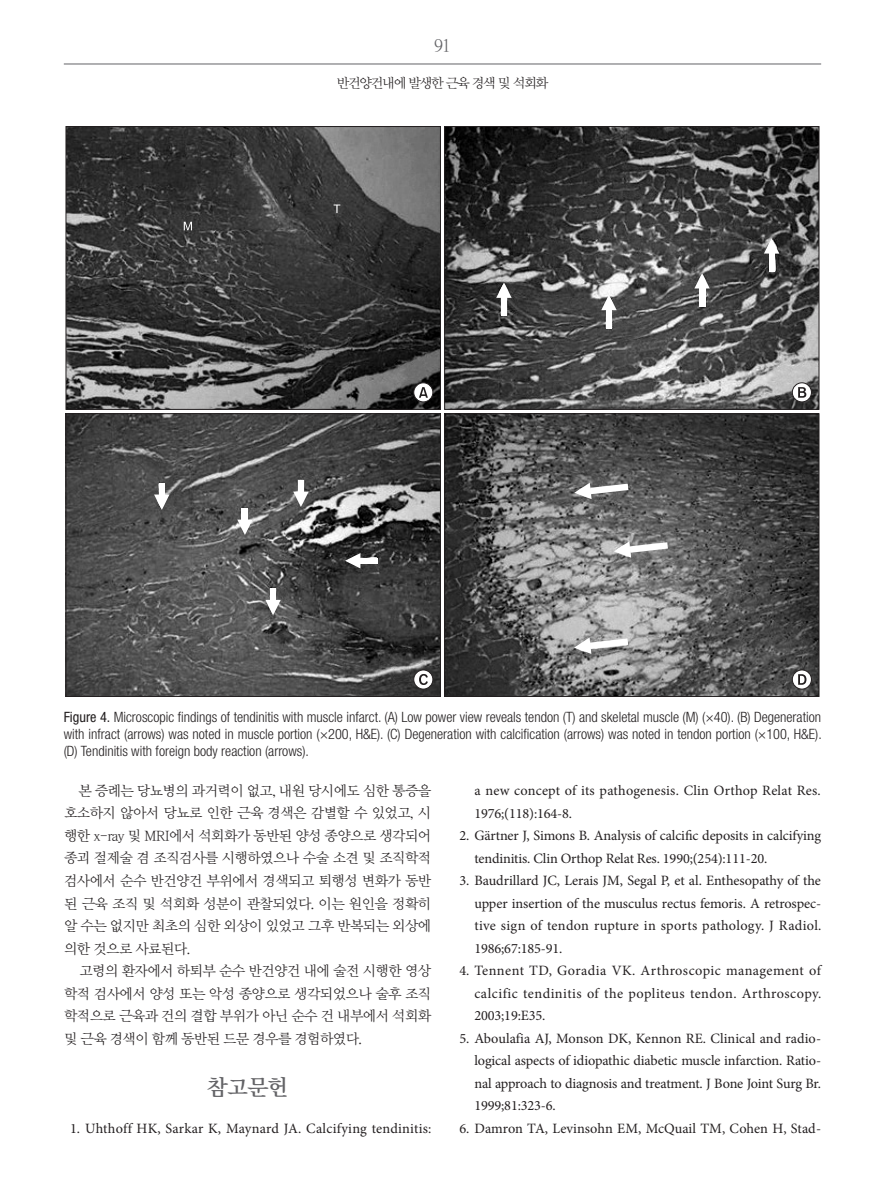
<style>
.page{position:relative;width:885px;height:1191px;background:#fff}
.page>*{position:absolute;margin:0;border:0;box-sizing:border-box;transform-origin:0 0}
.서론{font:22.5px "Ymjo 440";color:#636366}
.t1{font:18px "Ymjo 420";color:#636366}
.참고문헌{font:14.25px/22.5px "Minion Pro";color:#231f20;text-align:justify}
.그림제목{font:300 condensed 14.25px/17.1px "Helvetica Neue";color:#231f20;text-align:justify}
.바탕글{font:14.25px/22.5px "Ymjo 420";letter-spacing:-.1em;color:#231f20;text-align:justify}
.쪽제목{font:13.5px "YDIY Mj O320";letter-spacing:-.1em;color:#231f20}
.s1{font-weight:400}
</style>
<div class="page">
<hr style="left:64px;top:64px;width:757px;height:1px;background:#636366">
<svg style="left:66px;top:126px;width:753px;height:571px;background:#515151"></svg>
<svg style="left:413px;top:383px;width:20px;height:19px"></svg>
<div style="left:413px;top:382px;width:20px;height:20px;border:1px solid #231f20;border-radius:50%"></div>
<svg style="left:419px;top:387px;width:9px;height:11px"></svg>
<svg style="left:792px;top:383px;width:19px;height:19px"></svg>
<div style="left:792px;top:382px;width:19px;height:20px;border:1px solid #231f20;border-radius:50%"></div>
<svg style="left:798px;top:387px;width:8px;height:11px"></svg>
<svg style="left:413px;top:670px;width:20px;height:19px"></svg>
<div style="left:413px;top:669px;width:20px;height:20px;border:1px solid #231f20;border-radius:50%"></div>
<svg style="left:419px;top:674px;width:9px;height:11px"></svg>
<svg style="left:792px;top:670px;width:19px;height:19px"></svg>
<div style="left:792px;top:669px;width:19px;height:20px;border:1px solid #231f20;border-radius:50%"></div>
<svg style="left:798px;top:674px;width:8px;height:11px"></svg>
<p class="t1" style="left:434px;top:37px;width:19px">91</p>
<p class="쪽제목" style="left:337px;top:76px;width:213px">반건양건내에 발생한 근육 경색 및 석회화</p>
<p class="그림제목" style="left:64px;top:708px;width:759px"><span class="s1">Figure 4.</span> Microscopic findings of tendinitis with muscle infarct. (A) Low power view reveals tendon (T) and skeletal muscle (M) (×40). (B) Degeneration with infract (arrows) was noted in muscle portion (×200, H&amp;E). (C) Degeneration with calcification (arrows) was noted in tendon portion (×100, H&amp;E). (D) Tendinitis with foreign body reaction (arrows).</p>
<p class="바탕글" style="left:64px;top:780px;width:369px;text-indent:14px">본 증례는 당뇨병의 과거력이 없고, 내원 당시에도 심한 통증을 호소하지 않아서 당뇨로 인한 근육 경색은 감별할 수 있었고, 시 행한 x-ray 및 MRI에서 석회화가 동반된 양성 종양으로 생각되어 종괴 절제술 겸 조직검사를 시행하였으나 수술 소견 및 조직학적 검사에서 순수 반건양건 부위에서 경색되고 퇴행성 변화가 동반 된 근육 조직 및 석회화 성분이 관찰되었다. 이는 원인을 정확히 알 수는 없지만 최초의 심한 외상이 있었고 그후 반복되는 외상에 의한 것으로 사료된다.</p>
<p class="바탕글" style="left:64px;top:960px;width:369px;text-indent:15px">고령의 환자에서 하퇴부 순수 반건양건 내에 술전 시행한 영상 학적 검사에서 양성 또는 악성 종양으로 생각되었으나 술후 조직 학적으로 근육과 건의 결합 부위가 아닌 순수 건 내부에서 석회화 및 근육 경색이 함께 동반된 드문 경우를 경험하였다.</p>
<p class="서론" style="left:206px;top:1076px;width:85px">참고문헌</p>
<p class="참고문헌" style="left:70px;top:1117px;width:363px">1. Uhthoff HK, Sarkar K, Maynard JA. Calcifying tendinitis:</p>
<p class="참고문헌" style="left:474px;top:779px;width:348px">a new concept of its pathogenesis. Clin Orthop Relat Res.<br>1976;(118):164-8.</p>
<p class="참고문헌" style="left:474px;top:824px;width:348px;text-indent:-15px">2. Gärtner J, Simons B. Analysis of calcific deposits in calcifying tendinitis. Clin Orthop Relat Res. 1990;(254):111-20.</p>
<p class="참고문헌" style="left:474px;top:869px;width:348px;text-indent:-15px">3. Baudrillard JC, Lerais JM, Segal P, et al. Enthesopathy of the upper insertion of the musculus rectus femoris. A retrospec&shy;tive sign of tendon rupture in sports pathology. J Radiol.<br>1986;67:185-91.</p>
<p class="참고문헌" style="left:474px;top:959px;width:348px;text-indent:-15px">4. Tennent TD, Goradia VK. Arthroscopic management of calcific tendinitis of the popliteus tendon. Arthroscopy.<br>2003;19:E35.</p>
<p class="참고문헌" style="left:474px;top:1027px;width:348px;text-indent:-15px">5. Aboulafia AJ, Monson DK, Kennon RE. Clinical and radio&shy;logical aspects of idiopathic diabetic muscle infarction. Ratio&shy;nal approach to diagnosis and treatment. J Bone Joint Surg Br.<br>1999;81:323-6.</p>
<p class="참고문헌" style="left:459px;top:1117px;width:363px">6. Damron TA, Levinsohn EM, McQuail TM, Cohen H, Stad-</p>
</div>
